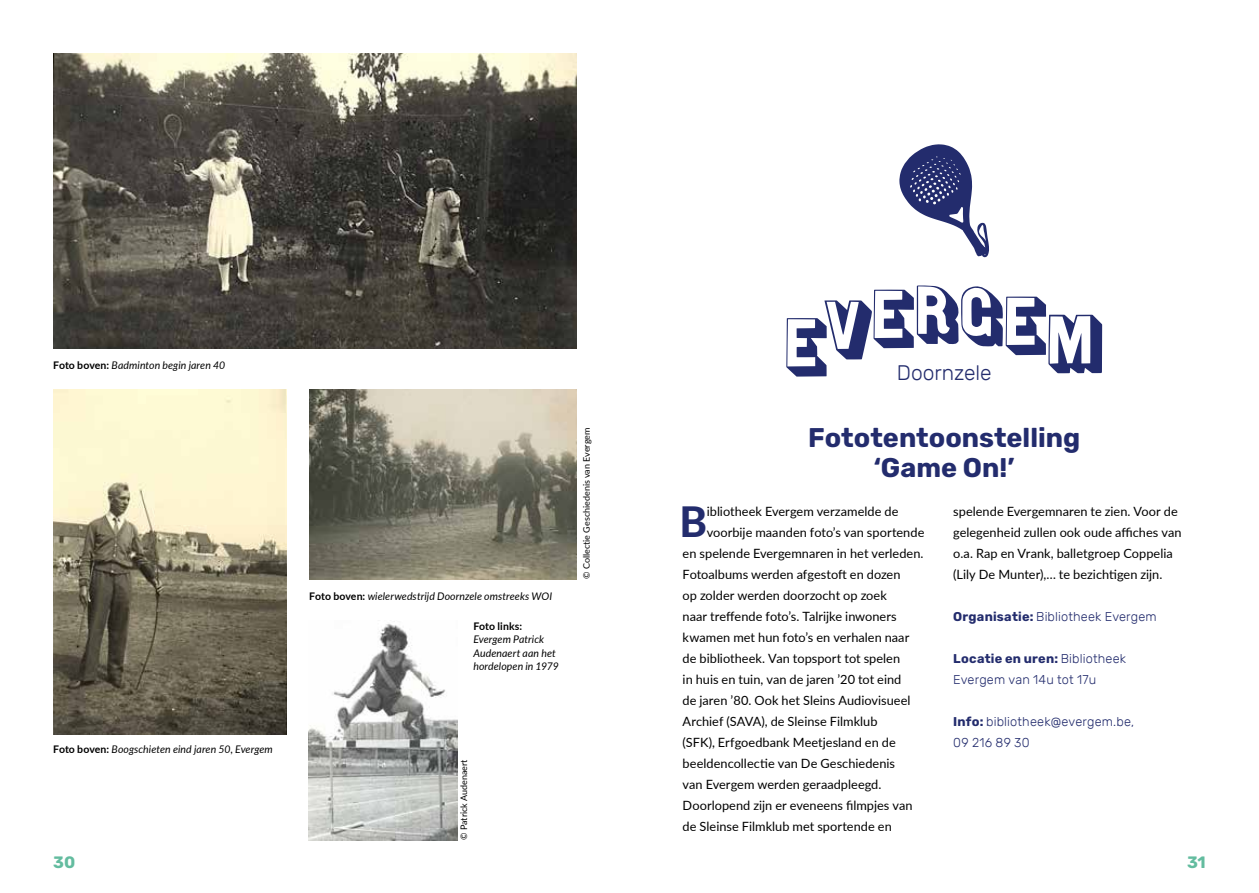
<style>
.page{position:relative;width:1259px;height:893px;background:#fff}
.page>*{position:absolute;margin:0;border:0;box-sizing:border-box;transform-origin:0 0}
.t1{font:800 41.7px "Lato";color:#232c6d}
.t2{font:700 27px/30px "Rubik";color:#232c6d;text-align:center}
.t3{font:300 21px "Rubik";letter-spacing:-.005em;color:#232c6d}
.t4{font:700 16.5px "Rubik";color:#63bc9f}
.t5{font:12.75px/21px "Lato";letter-spacing:.005em;color:#000}
.t6{font:300 12.75px/21px "Rubik";letter-spacing:.01em;color:#232c6d}
.t7{font:italic 10.5px/13.5px "Lato";letter-spacing:.01em;color:#000}
.t8{font:700 10.5px "Lato";letter-spacing:.01em;color:#000}
.t9{font:9px "Lato";color:#000}
.s1{font-weight:700;font-style:normal}
.s2{font-weight:700}
</style>
<div class="page">
<svg style="left:786px;top:285px;width:316px;height:92px"></svg>
<img style="left:53px;top:53px;width:523px;height:295px">
<svg style="left:899px;top:144px;width:90px;height:114px"></svg>
<img style="left:53px;top:389px;width:233px;height:345px">
<img style="left:309px;top:389px;width:267px;height:190px">
<img style="left:309px;top:621px;width:148px;height:219px">
<p class="t7" style="left:53px;top:358px;width:174px"><span class="s1">Foto boven:</span> Badminton begin jaren 40</p>
<p class="t7" style="left:53px;top:742px;width:221px"><span class="s1">Foto boven:</span> Boogschieten eind jaren 50, Evergem</p>
<p class="t7" style="left:309px;top:589px;width:244px"><span class="s1">Foto boven:</span> wielerwedstrijd Doornzele omstreeks WOI</p>
<p class="t8" style="left:473px;top:618px;width:50px">Foto links:</p>
<p class="t7" style="left:473px;top:632px;width:87px">Evergem Patrick<br>Audenaert aan het hordelopen in 1979</p>
<p class="t9" style="left:580px;top:579px;width:153px;rotate:-90deg">© Collectie Geschiedenis van Evergem</p>
<p class="t9" style="left:457px;top:840px;width:82px;rotate:-90deg">© Patrick Audenaert</p>
<h3 class="t3" style="left:897px;top:361px;width:96px">Doornzele</h3>
<h2 class="t2" style="left:808px;top:424px;width:273px">Fototentoonstelling ‘Game On!’</h2>
<h1 class="t1" style="left:679px;top:491px;width:29px">B</h1>
<p class="t5" style="left:707px;top:500px;width:193px">ibliotheek Evergem verzamelde de</p>
<p class="t5" style="left:707px;top:521px;width:219px">voorbije maanden foto’s van sportende</p>
<p class="t5" style="left:682px;top:542px;width:242px">en spelende Evergemnaren in het verleden.</p>
<p class="t5" style="left:682px;top:563px;width:219px">Fotoalbums werden afgestoft en dozen</p>
<p class="t5" style="left:682px;top:584px;width:206px">op zolder werden doorzocht op zoek</p>
<p class="t5" style="left:682px;top:605px;width:216px">naar treffende foto’s. Talrijke inwoners</p>
<p class="t5" style="left:682px;top:626px;width:228px">kwamen met hun foto’s en verhalen naar</p>
<p class="t5" style="left:682px;top:647px;width:219px">de bibliotheek. Van topsport tot spelen</p>
<p class="t5" style="left:682px;top:668px;width:220px">in huis en tuin, van de jaren ’20 tot eind</p>
<p class="t5" style="left:682px;top:689px;width:229px">de jaren ’80. Ook het Sleins Audiovisueel</p>
<p class="t5" style="left:682px;top:710px;width:196px">Archief (SAVA), de Sleinse Filmklub</p>
<p class="t5" style="left:682px;top:731px;width:215px">(SFK), Erfgoedbank Meetjesland en de</p>
<p class="t5" style="left:682px;top:752px;width:214px">beeldencollectie van De Geschiedenis</p>
<p class="t5" style="left:682px;top:773px;width:200px">van Evergem werden geraadpleegd.</p>
<p class="t5" style="left:682px;top:794px;width:231px">Doorlopend zijn er eveneens filmpjes van</p>
<p class="t5" style="left:682px;top:815px;width:211px">de Sleinse Filmklub met sportende en</p>
<p class="t5" style="left:953px;top:500px;width:230px">spelende Evergemnaren te zien. Voor de gelegenheid zullen ook oude affiches van o.a. Rap en Vrank, balletgroep Coppelia (Lily De Munter),… te bezichtigen zijn.</p>
<p class="t6" style="left:953px;top:606px;width:205px"><span class="s2">Organisatie:</span> Bibliotheek Evergem</p>
<p class="t6" style="left:953px;top:648px;width:174px"><span class="s2">Locatie en uren:</span> Bibliotheek<br>Evergem van 14u tot 17u</p>
<p class="t6" style="left:953px;top:711px;width:182px"><span class="s2">Info:</span> bibliotheek@evergem.be,<br>09 216 89 30</p>
<p class="t4" style="left:53px;top:853px;width:24px">30</p>
<p class="t4" style="left:1187px;top:853px;width:20px">31</p>
</div>
